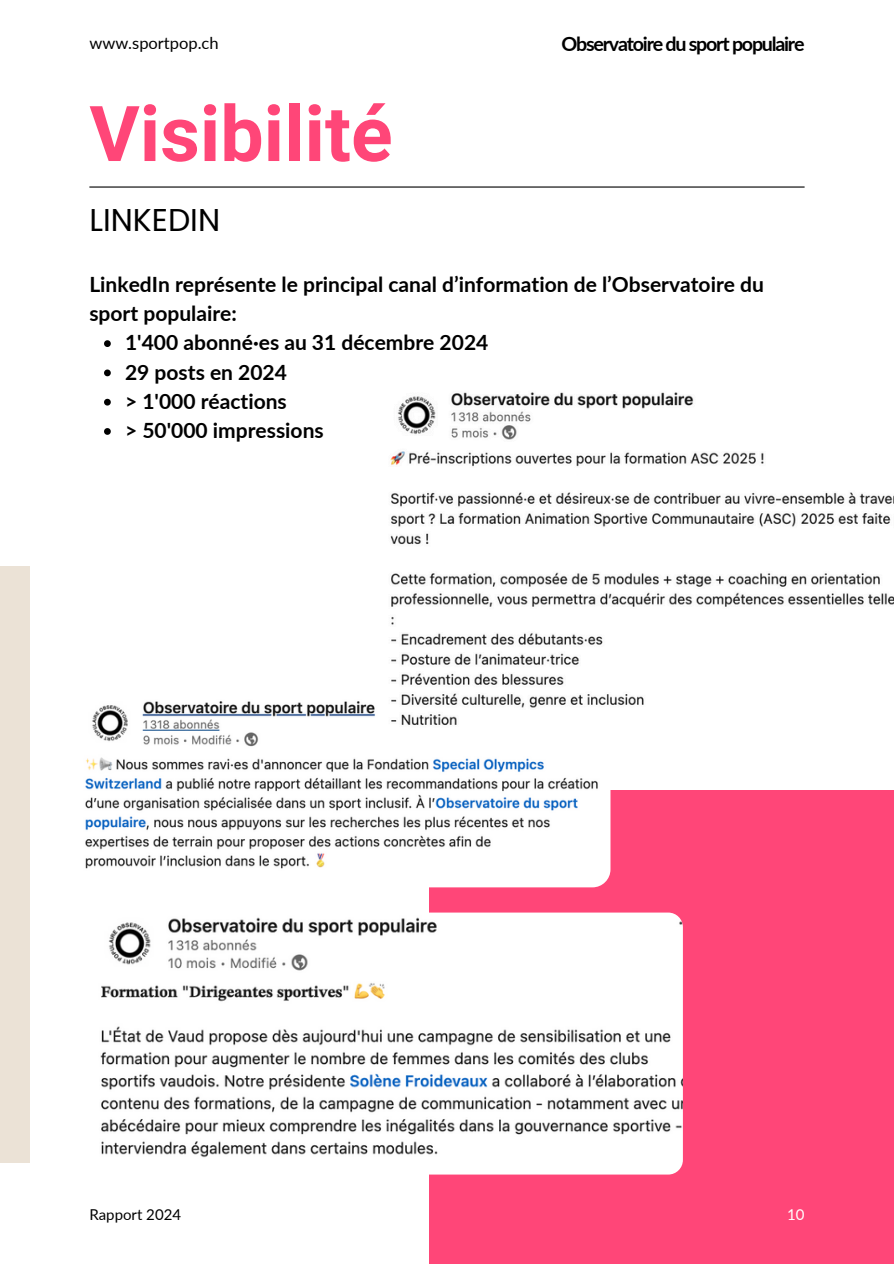
<style>
.page{position:relative;width:894px;height:1264px;background:#fff}
.page>*{position:absolute;margin:0;border:0;box-sizing:border-box;transform-origin:0 0}
.t1{font:700 76.95px "Roboto";color:#ff4678}
.t2{font:31.5px "Poppins";color:#000}
.t3{font:700 21px/29.2px "Lato";color:#000}
.t4{font:700 19.65px "Lato";letter-spacing:-.065em;color:#000}
.t5{font:16.5px "Lato";color:#000}
.t6{font:15px "Lato";color:#000}
.t7{font:15px "Lato";color:#fff}
</style>
<div class="page">
<div style="left:429px;top:790px;width:464px;height:473px;background:#ff4678"></div>
<img style="left:76px;top:693px;width:534px;height:194px;border-radius:18px">
<hr style="left:89px;top:186px;width:715px;height:2px;background:#000">
<div style="left:0;top:566px;width:29px;height:596px;background:#ebe2d6"></div>
<img style="left:89px;top:912px;width:593px;height:262px;border-radius:15px">
<img style="left:386px;top:392px;width:507px;height:340px">
<svg style="left:104px;top:340px;width:7px;height:7px"></svg>
<svg style="left:104px;top:369px;width:7px;height:7px"></svg>
<svg style="left:104px;top:399px;width:7px;height:6px"></svg>
<svg style="left:104px;top:428px;width:7px;height:7px"></svg>
<p class="t5" style="left:89px;top:33px;width:131px">www.sportpop.ch</p>
<p class="t4" style="left:561px;top:32px;width:244px">Observatoire du sport populaire</p>
<h3 class="t1" style="left:89px;top:90px;width:304px">Visibilité</h3>
<p class="t2" style="left:89px;top:198px;width:132px">LINKEDIN</p>
<p class="t3" style="left:89px;top:269px;width:676px">LinkedIn représente le principal canal d’information de l’Observatoire du sport populaire:</p>
<p class="t3" style="left:125px;top:327px;width:364px">1'400 abonné·es au 31 décembre 2024</p>
<p class="t3" style="left:125px;top:357px;width:163px">29 posts en 2024</p>
<p class="t3" style="left:125px;top:386px;width:163px">&gt; 1'000 réactions</p>
<p class="t3" style="left:125px;top:415px;width:200px">&gt; 50'000 impressions</p>
<h2 class="t6" style="left:89px;top:1204px;width:93px">Rapport 2024</h2>
<p class="t7" style="left:787px;top:1204px;width:19px">10</p>
</div>
